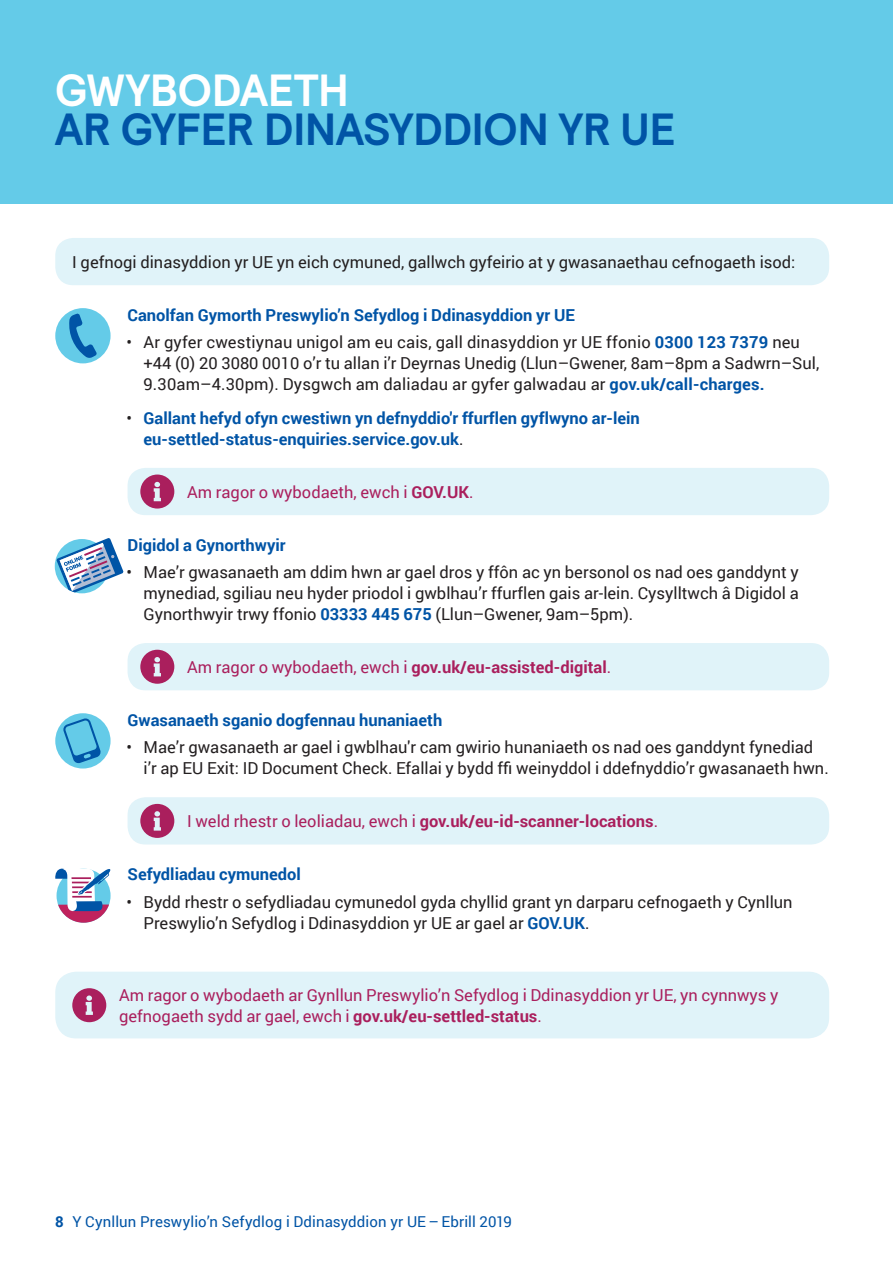
<style>
.page{position:relative;width:893px;height:1263px;background:#fff}
.page>*{position:absolute;margin:0;border:0;box-sizing:border-box;transform-origin:0 0}
.t1{font:700 45px "Relative";color:#0054a6}
.t2{font:700 45px "Relative";color:#fff}
.t3{font:16.5px/21px "Roboto";color:#231f20}
.t4{font:700 16.5px/21px "Roboto";color:#0054a6}
.t5{font:16.5px/21px "Roboto";color:#aa1f5d}
.t6{font:700 16.5px "Roboto";color:#aa1f5d}
.t7{font:15px "Roboto";letter-spacing:.005em;color:#0054a6}
.s1{font-weight:700;color:#0054a6}
.s2{font-weight:400;color:#231f20}
.s3{font-weight:700}
.s4{font-weight:400}
</style>
<div class="page">
<div style="left:0;top:0;width:893px;height:204px;background:#64cbe8"></div>
<div style="left:55px;top:238px;width:774px;height:47px;background:#e0f3f9;border-radius:18px"></div>
<div style="left:128px;top:468px;width:701px;height:47px;background:#e0f3f9;border-radius:18px"></div>
<div style="left:128px;top:643px;width:701px;height:47px;background:#e0f3f9;border-radius:18px"></div>
<div style="left:128px;top:797px;width:701px;height:47px;background:#e0f3f9;border-radius:18px"></div>
<div style="left:55px;top:972px;width:774px;height:66px;background:#e0f3f9;border-radius:21px"></div>
<div style="left:55px;top:308px;width:56px;height:55px;background:#64cbe8;border-radius:50%"></div>
<svg style="left:69px;top:313px;width:28px;height:45px"></svg>
<svg style="left:140px;top:474px;width:34px;height:35px"></svg>
<svg style="left:56px;top:538px;width:68px;height:54px"></svg>
<svg style="left:140px;top:650px;width:34px;height:34px"></svg>
<div style="left:55px;top:713px;width:56px;height:55px;background:#64cbe8;border-radius:50%"></div>
<svg style="left:63px;top:718px;width:38px;height:46px"></svg>
<svg style="left:140px;top:804px;width:34px;height:34px"></svg>
<svg style="left:55px;top:868px;width:56px;height:55px"></svg>
<svg style="left:72px;top:988px;width:34px;height:34px"></svg>
<h1 class="t2" style="left:55px;top:61px;width:295px">GWYBODAETH</h1>
<h1 class="t1" style="left:55px;top:100px;width:622px">AR GYFER DINASYDDION YR UE</h1>
<p class="t3" style="left:72px;top:251px;width:725px">I gefnogi dinasyddion yr UE yn eich cymuned, gallwch gyfeirio at y gwasanaethau cefnogaeth isod:</p>
<p class="t4" style="left:128px;top:304px;width:449px">Canolfan Gymorth Preswylio’n Sefydlog i Ddinasyddion yr UE</p>
<p class="t3" style="left:144px;top:331px;width:677px;text-indent:-17px">• Ar gyfer cwestiynau unigol am eu cais, gall dinasyddion yr UE ffonio <span class="s1">0300 123 7379</span> neu +44 (0) 20 3080 0010 o’r tu allan i’r Deyrnas Unedig (Llun–Gwener, 8am–8pm a Sadwrn–Sul,<br>9.30am–4.30pm). Dysgwch am daliadau ar gyfer galwadau ar <span class="s1">gov.uk/call-charges.</span></p>
<p class="t4" style="left:144px;top:407px;width:498px;text-indent:-17px"><span class="s2">•</span> Gallant hefyd ofyn cwestiwn yn defnyddio'r ffurflen gyflwyno ar-lein eu-settled-status-enquiries.service.gov.uk<span class="s2">.</span></p>
<p class="t5" style="left:187px;top:481px;width:288px">Am ragor o wybodaeth, ewch i <span class="s3">GOV.UK</span>.</p>
<p class="t4" style="left:128px;top:534px;width:160px">Digidol a Gynorthwyir</p>
<p class="t3" style="left:144px;top:561px;width:657px;text-align:justify;text-indent:-17px">• Mae’r gwasanaeth am ddim hwn ar gael dros y ffôn ac yn bersonol os nad oes ganddynt y mynediad, sgiliau neu hyder priodol i gwblhau’r ffurflen gais ar-lein. Cysylltwch â Digidol a Gynorthwyir trwy ffonio <span class="s1">03333 445 675</span> (Llun–Gwener, 9am–5pm).</p>
<p class="t6" style="left:187px;top:656px;width:426px"><span class="s4">Am ragor o wybodaeth, ewch i</span> gov.uk/eu-assisted-digital<span class="s4">.</span></p>
<p class="t4" style="left:128px;top:709px;width:316px">Gwasanaeth sganio dogfennau hunaniaeth</p>
<p class="t3" style="left:144px;top:736px;width:687px;text-indent:-17px">• Mae’r gwasanaeth ar gael i gwblhau'r cam gwirio hunaniaeth os nad oes ganddynt fynediad i’r ap EU Exit: ID Document Check. Efallai y bydd ffi weinyddol i ddefnyddio’r gwasanaeth hwn.</p>
<p class="t6" style="left:187px;top:810px;width:473px"><span class="s4">I weld rhestr o leoliadau, ewch i</span> gov.uk/eu-id-scanner-locations<span class="s4">.</span></p>
<p class="t4" style="left:128px;top:863px;width:175px">Sefydliadau cymunedol</p>
<p class="t3" style="left:144px;top:890px;width:651px;text-indent:-17px">• Bydd rhestr o sefydliadau cymunedol gyda chyllid grant yn darparu cefnogaeth y Cynllun<br>Preswylio’n Sefydlog i Ddinasyddion yr UE ar gael ar <span class="s1">GOV.UK</span>.</p>
<p class="t5" style="left:119px;top:984px;width:661px">Am ragor o wybodaeth ar Gynllun Preswylio’n Sefydlog i Ddinasyddion yr UE, yn cynnwys y gefnogaeth sydd ar gael, ewch i <span class="s3">gov.uk/eu-settled-status</span>.</p>
<p class="t7" style="left:55px;top:1211px;width:458px"><span class="s3">8</span> Y Cynllun Preswylio’n Sefydlog i Ddinasyddion yr UE – Ebrill 2019</p>
</div>
